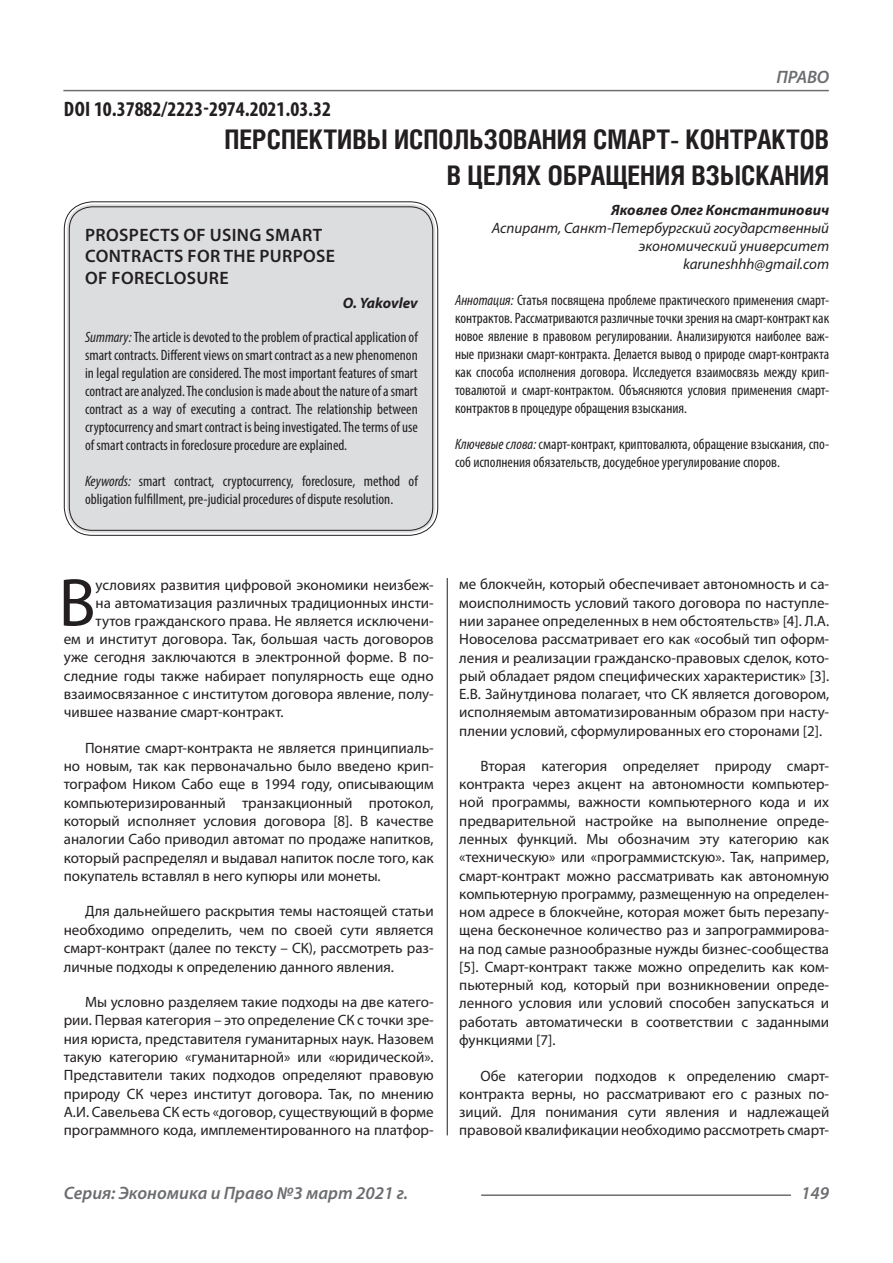
<style>
.page{position:relative;width:893px;height:1263px;background:#fff}
.page>*{position:absolute;margin:0;border:0;box-sizing:border-box;transform-origin:0 0}
.Статья_текст_первый{font:68.4px "Myriad Pro";color:#231f20}
.Статья_название{font:700 27px "Helios Cond C";color:#231f20}
.ДОИ{font:700 condensed 21px "Myriad Pro";color:#231f20}
.Статья_название_англ{font:600 18px/21.6px "Myriad Pro";letter-spacing:.02em;color:#231f20}
.t1{font:italic 600 18px "Myriad Pro";color:#6c6d70}
.Статья_текст{font:15px/18.3px "Myriad Pro";color:#231f20;text-align:justify}
.Статья_аннотация_анг{font:condensed 15px/18px "Myriad Pro";color:#231f20;text-align:justify}
.Статья_аннотация_тек{font:condensed 15px/18px "Myriad Pro";color:#231f20;text-align:justify}
.Статья_текст_первый-2{font:15px "Myriad Pro";color:#231f20}
.Статья_автор_инфо{font:italic 15px/18px "Myriad Pro";color:#231f20;text-align:right}
.Статья_автор_фио_рус{font:italic 700 15px "Myriad Pro";color:#231f20}
.Статья_автор_англ{font:italic 700 15px "Myriad Pro";letter-spacing:-.005em;color:#231f20}
.s1{font-style:italic}
</style>
<div class="page">
<hr style="left:447px;top:128px;width:1px;height:1007px;background:#231f20">
<hr style="left:63px;top:90px;width:766px;height:1px;background:#6c6d70">
<hr style="left:481px;top:1194px;width:310px;height:2px;background:#6c6d70">
<div style="left:441px;top:128px;width:10px;height:450px;background:#fff"></div>
<div style="left:67px;top:204px;width:368px;height:329px;background:#dcdddf;border-radius:26px"></div>
<div style="left:69px;top:206px;width:364px;height:325px;border:1px solid #231f20;border-radius:23px"></div>
<p class="ДОИ" style="left:64px;top:96px;width:269px">DOI 10.37882/2223-2974.2021.03.32</p>
<p class="t1" style="left:776px;top:66px;width:54px">ПРАВО</p>
<p class="Статья_название" style="left:224px;top:124px;width:606px">ПЕРСПЕКТИВЫ ИСПОЛЬЗОВАНИЯ СМАРТ- КОНТРАКТОВ</p>
<p class="Статья_название" style="left:447px;top:160px;width:384px">В ЦЕЛЯХ ОБРАЩЕНИЯ ВЗЫСКАНИЯ</p>
<p class="Статья_автор_фио_рус" style="left:611px;top:200px;width:219px">Яковлев Олег Константинович</p>
<p class="Статья_автор_инфо" style="left:492px;top:218px;width:339px">Аспирант, Санкт-Петербургский государственный экономический университет</p>
<p class="Статья_автор_инфо" style="left:683px;top:254px;width:148px">karuneshhh@gmail.com</p>
<p class="Статья_аннотация_тек" style="left:455px;top:290px;width:376px"><span class="s1">Аннотация:</span> Статья посвящена проблеме практического применения смарт&shy;контрактов. Рассматриваются различные точки зрения на смарт-контракт как новое явление в правовом регулировании. Анализируются наиболее важ&shy;ные признаки смарт-контракта. Делается вывод о природе смарт-контракта как способа исполнения договора. Исследуется взаимосвязь между крип&shy;товалютой и смарт-контрактом. Объясняются условия применения смарт&shy;контрактов в процедуре обращения взыскания.</p>
<p class="Статья_аннотация_тек" style="left:455px;top:434px;width:376px"><span class="s1">Ключевые слова:</span> смарт-контракт, криптовалюта, обращение взыскания, спо&shy;соб исполнения обязательств, досудебное урегулирование споров.</p>
<p class="Статья_название_англ" style="left:85px;top:223px;width:251px">PROSPECTS OF USING SMART<br>CONTRACTS FOR THE PURPOSE</p>
<p class="Статья_название_англ" style="left:85px;top:267px;width:145px">OF FORECLOSURE</p>
<p class="Статья_автор_англ" style="left:343px;top:293px;width:76px">O. Yakovlev</p>
<p class="Статья_аннотация_анг" style="left:85px;top:328px;width:334px"><span class="s1">Summary:</span> The article is devoted to the problem of practical application of smart contracts. Different views on smart contract as a new phenomenon in legal regulation are considered. The most important features of smart contract are analyzed. The conclusion is made about the nature of a smart contract as a way of executing a contract. The relationship between cryptocurrency and smart contract is being investigated. The terms of use of smart contracts in foreclosure procedure are explained.</p>
<p class="Статья_аннотация_анг" style="left:85px;top:472px;width:334px"><span class="s1">Keywords:</span> smart contract, cryptocurrency, foreclosure, method of obligation fulfillment, pre-judicial procedures of dispute resolution.</p>
<p class="Статья_текст_первый" style="left:59px;top:560px;width:39px">В</p>
<p class="Статья_текст_первый-2" style="left:96px;top:575px;width:340px">условиях развития цифровой экономики неизбеж-</p>
<p class="Статья_текст_первый-2" style="left:96px;top:593px;width:340px">на автоматизация различных традиционных инсти-</p>
<p class="Статья_текст_первый-2" style="left:96px;top:611px;width:340px">тутов гражданского права. Не является исключени-</p>
<p class="Статья_текст_первый-2" style="left:64px;top:630px;width:371px">ем и институт договора. Так, большая часть договоров</p>
<p class="Статья_текст_первый-2" style="left:64px;top:648px;width:371px">уже сегодня заключаются в электронной форме. В по-</p>
<p class="Статья_текст_первый-2" style="left:64px;top:666px;width:371px">следние годы также набирает популярность еще одно</p>
<p class="Статья_текст_первый-2" style="left:64px;top:685px;width:371px">взаимосвязанное с институтом договора явление, полу-</p>
<p class="Статья_текст_первый-2" style="left:64px;top:703px;width:221px">чившее название смарт-контракт.</p>
<p class="Статья_текст" style="left:64px;top:738px;width:371px;text-indent:21px">Понятие смарт-контракта не является принципиаль&shy;но новым, так как первоначально было введено крип&shy;тографом Ником Сабо еще в 1994 году, описывающим компьютеризированный транзакционный протокол, который исполняет условия договора [8]. В качестве аналогии Сабо приводил автомат по продаже напитков, который распределял и выдавал напиток после того, как покупатель вставлял в него купюры или монеты.</p>
<p class="Статья_текст" style="left:64px;top:902px;width:371px;text-indent:21px">Для дальнейшего раскрытия темы настоящей статьи необходимо определить, чем по своей сути является смарт-контракт (далее по тексту – СК), рассмотреть раз&shy;личные подходы к определению данного явления.</p>
<p class="Статья_текст" style="left:64px;top:992px;width:371px;text-indent:21px">Мы условно разделяем такие подходы на две катего&shy;рии. Первая категория – это определение СК с точки зре&shy;ния юриста, представителя гуманитарных наук. Назовем такую категорию «гуманитарной» или «юридической».<br>Представители таких подходов определяют правовую природу СК через институт договора. Так, по мнению А.И. Савельева СК есть «договор, существующий в форме программного кода, имплементированного на платфор-</p>
<p class="Статья_текст" style="left:459px;top:575px;width:371px">ме блокчейн, который обеспечивает автономность и са&shy;моисполнимость условий такого договора по наступле&shy;нии заранее определенных в нем обстоятельств» [4]. Л.А.<br>Новоселова рассматривает его как «особый тип оформ&shy;ления и реализации гражданско-правовых сделок, кото&shy;рый обладает рядом специфических характеристик» [3].<br>Е.В. Зайнутдинова полагает, что СК является договором, исполняемым автоматизированным образом при насту&shy;плении условий, сформулированных его сторонами [2].</p>
<p class="Статья_текст" style="left:459px;top:756px;width:371px;text-indent:21px">Вторая категория определяет природу смарт&shy;контракта через акцент на автономности компьютер&shy;ной программы, важности компьютерного кода и их предварительной настройке на выполнение опреде&shy;ленных функций. Мы обозначим эту категорию как «техническую» или «программистскую». Так, например, смарт-контракт можно рассматривать как автономную компьютерную программу, размещенную на определен&shy;ном адресе в блокчейне, которая может быть перезапу&shy;щена бесконечное количество раз и запрограммирова&shy;на под самые разнообразные нужды бизнес-сообщества [5]. Смарт-контракт также можно определить как ком&shy;пьютерный код, который при возникновении опреде&shy;ленного условия или условий способен запускаться и работать автоматически в соответствии с заданными функциями [7].</p>
<p class="Статья_текст" style="left:459px;top:1066px;width:371px;text-indent:21px">Обе категории подходов к определению смарт&shy;контракта верны, но рассматривают его с разных по&shy;зиций. Для понимания сути явления и надлежащей правовой квалификации необходимо рассмотреть смарт-</p>
<p class="t1" style="left:64px;top:1182px;width:346px">Серия: Экономика и Право №3 март 2021 г.</p>
<p class="t1" style="left:801px;top:1182px;width:30px">149</p>
</div>
